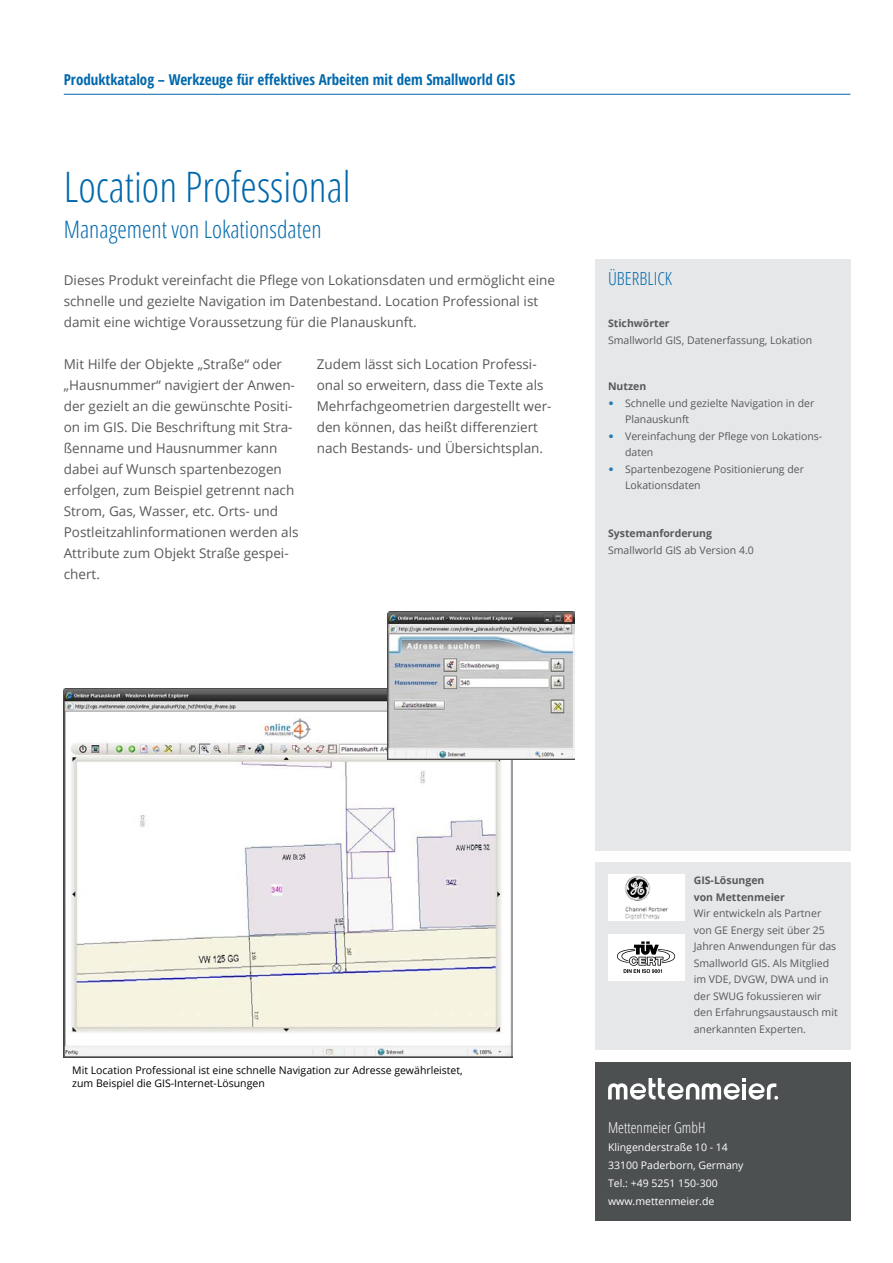
<style>
.page{position:relative;width:893px;height:1263px;background:#fff}
.page>*{position:absolute;margin:0;border:0;box-sizing:border-box;transform-origin:0 0}
.t1{font:300 condensed 42px "Open Sans";color:#0068ac}
.t2{font:300 condensed 24px "Open Sans";color:#0068ac}
.t3{font:300 condensed 18px "Open Sans";color:#0068ac}
.t4{font:700 condensed 15px "Open Sans";color:#0068ac}
.t5{font:300 condensed 15px "Open Sans";color:#fff}
.t6{font:13.5px/21px "Open Sans";color:#58595b}
.t7{font:10.5px/16.5px "Open Sans";color:#58595b}
.t8{font:10.5px/12.6px "Open Sans";color:#000}
.t9{font:10.5px/18px "Open Sans";color:#fff}
.t10{font:700 10.5px/16.5px "Open Sans";color:#58595b}
.s1{font-family:"Calibri";font-size:12px;color:#227ab8}
</style>
<div class="page">
<div style="left:595px;top:863px;width:255px;height:187px;background:#e6e7e8"></div>
<div style="left:595px;top:259px;width:255px;height:591px;background:#e6e7e8"></div>
<div style="left:595px;top:1062px;width:255px;height:158px;background:#4d5051"></div>
<svg style="left:608px;top:1078px;width:171px;height:22px"></svg>
<hr style="left:64px;top:94px;width:786px;height:1px;background:#0068ac">
<div style="left:608px;top:934px;width:77px;height:47px;background:#fff"></div>
<div style="left:608px;top:874px;width:77px;height:47px;background:#fff"></div>
<img style="left:625px;top:875px;width:43px;height:44px">
<img style="left:617px;top:941px;width:59px;height:32px">
<img style="left:64px;top:689px;width:449px;height:369px">
<img style="left:387px;top:612px;width:187px;height:147px">
<p class="t4" style="left:64px;top:69px;width:453px">Produktkatalog – Werkzeuge für effektives Arbeiten mit dem Smallworld GIS</p>
<h1 class="t1" style="left:64px;top:158px;width:288px">Location Professional</h1>
<h2 class="t2" style="left:64px;top:213px;width:259px">Management von Lokationsdaten</h2>
<p class="t6" style="left:64px;top:269px;width:493px">Dieses Produkt vereinfacht die Pflege von Lokationsdaten und ermöglicht eine schnelle und gezielte Navigation im Datenbestand. Location Professional ist damit eine wichtige Voraussetzung für die Planauskunft.</p>
<p class="t6" style="left:64px;top:353px;width:236px">Mit Hilfe der Objekte „Straße“ oder „Hausnummer“ navigiert der Anwen&shy;der gezielt an die gewünschte Positi&shy;on im GIS. Die Beschriftung mit Stra&shy;ßenname und Hausnummer kann dabei auf Wunsch spartenbezogen erfolgen, zum Beispiel getrennt nach<br>Strom, Gas, Wasser, etc. Orts- und<br>Postleitzahlinformationen werden als<br>Attribute zum Objekt Straße gespei&shy;chert.</p>
<p class="t6" style="left:317px;top:353px;width:236px">Zudem lässt sich Location Professi&shy;onal so erweitern, dass die Texte als Mehrfachgeometrien dargestellt wer&shy;den können, das heißt differenziert nach Bestands- und Übersichtsplan.</p>
<h3 class="t3" style="left:608px;top:266px;width:66px">ÜBERBLICK</h3>
<p class="t10" style="left:608px;top:315px;width:63px">Stichwörter</p>
<p class="t7" style="left:608px;top:331px;width:206px">Smallworld GIS, Datenerfassung, Lokation</p>
<p class="t10" style="left:608px;top:378px;width:40px">Nutzen</p>
<p class="t7" style="left:625px;top:394px;width:191px;text-indent:-17px"><span class="s1">•</span> Schnelle und gezielte Navigation in der<br>Planauskunft</p>
<p class="t7" style="left:625px;top:427px;width:199px;text-indent:-17px"><span class="s1">•</span> Vereinfachung der Pflege von Lokations&shy;daten</p>
<p class="t7" style="left:625px;top:460px;width:180px;text-indent:-17px"><span class="s1">•</span> Spartenbezogene Positionierung der<br>Lokationsdaten</p>
<p class="t10" style="left:608px;top:525px;width:105px">Systemanforderung</p>
<p class="t7" style="left:608px;top:541px;width:147px">Smallworld GIS ab Version 4.0</p>
<p class="t8" style="left:72px;top:1064px;width:392px">Mit Location Professional ist eine schnelle Navigation zur Adresse gewährleistet, zum Beispiel die GIS-Internet-Lösungen</p>
<p class="t10" style="left:694px;top:872px;width:93px">GIS-Lösungen von Mettenmeier</p>
<p class="t7" style="left:694px;top:905px;width:145px">Wir entwickeln als Partner von GE Energy seit über 25<br>Jahren Anwendungen für das<br>Smallworld GIS. Als Mitglied im VDE, DVGW, DWA und in der SWUG fokussieren wir den Erfahrungsaustausch mit anerkannten Experten.</p>
<p class="t5" style="left:608px;top:1117px;width:99px">Mettenmeier GmbH</p>
<p class="t9" style="left:608px;top:1137px;width:137px">Klingenderstraße 10 - 14<br>33100 Paderborn, Germany<br>Tel.: +49 5251 150-300 www.mettenmeier.de</p>
</div>
